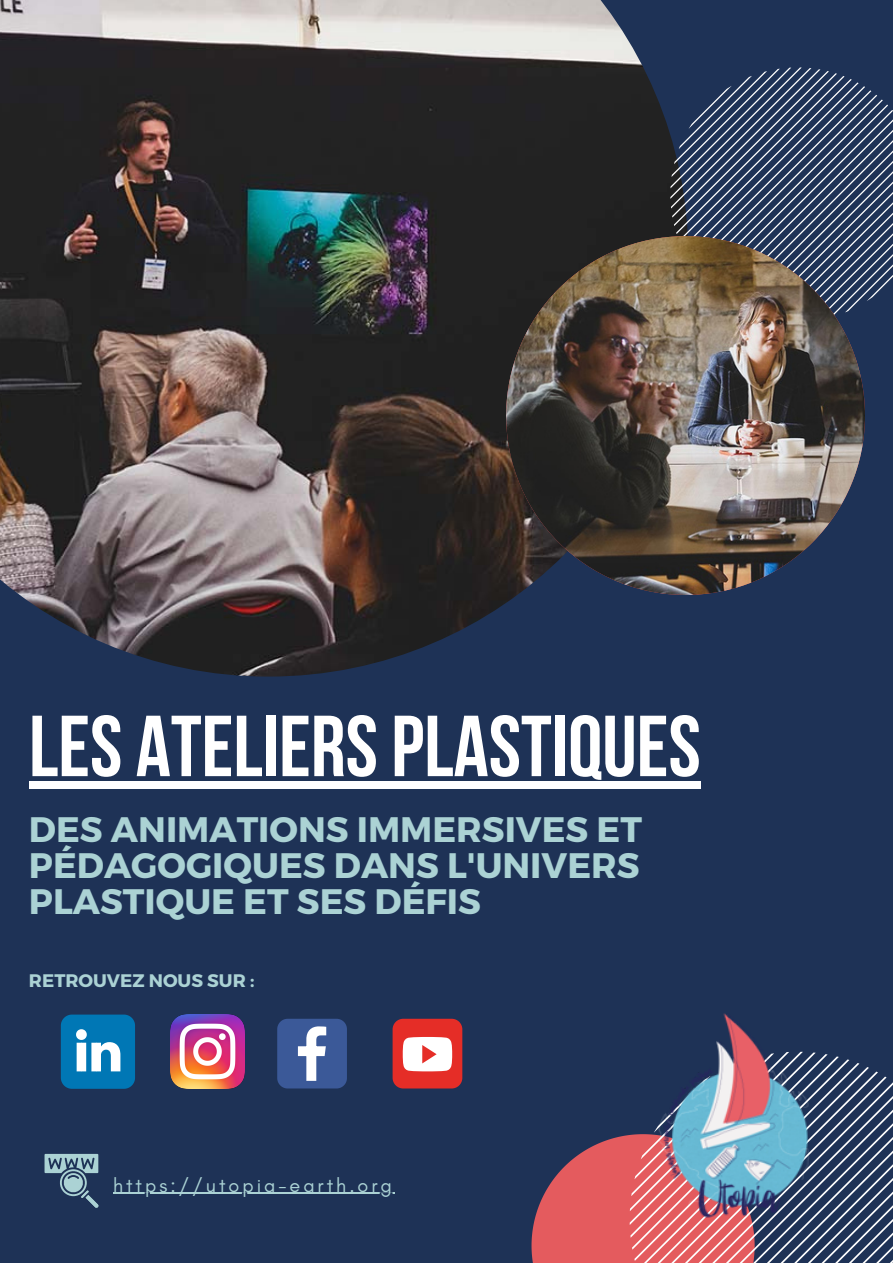
<style>
.page{position:relative;width:893px;height:1264px;background:#fff}
.page>*{position:absolute;margin:0;border:0;box-sizing:border-box;transform-origin:0 0}
.t1{font:700 86.25px "Bebas Neue";color:#fff}
.t2{font:700 35.4px/36px "Montserrat";color:#abd2d4;text-align:justify}
.t3{font:19.8px "Glacial Indifference";letter-spacing:.15em;color:#abd2d4}
.t4{font:700 18.15px "Montserrat";color:#abd2d4}
</style>
<div class="page">
<div style="left:0;top:0;width:892px;height:1262px;background:#1e3256"></div>
<img style="left:0;top:0;width:670px;height:676px">
<svg style="left:670px;top:67px;width:222px;height:234px"></svg>
<svg style="left:506px;top:236px;width:358px;height:359px"></svg>
<svg style="left:531px;top:1067px;width:361px;height:195px"></svg>
<img style="left:621px;top:1013px;width:243px;height:205px">
<svg style="left:45px;top:1153px;width:53px;height:54px"></svg>
<svg style="left:61px;top:1014px;width:74px;height:74px;background:#2d8dbf"></svg>
<img style="left:170px;top:1014px;width:74px;height:74px">
<svg style="left:277px;top:1018px;width:70px;height:70px;background:#5971a6"></svg>
<div style="left:392px;top:1018px;width:70px;height:70px;background:#e52d27;border-radius:11px"></div>
<svg style="left:403px;top:1037px;width:49px;height:34px;background:#fbe6e5"></svg>
<img style="left:506px;top:236px;width:358px;height:359px;border-radius:50%">
<div style="left:29px;top:780px;width:671px;height:8px;background:#fff"></div>
<hr style="left:113px;top:1192px;width:282px;height:1px;background:#abd2d4">
<h1 class="t1" style="left:29px;top:711px;width:673px">LES ATELIERSPLASTIQUES</h1>
<p class="t2" style="left:29px;top:809px;width:614px">DES ANIMATIONS IMMERSIVES ET PÉDAGOGIQUES DANS L'UNIVERS PLASTIQUE ET SES DÉFIS</p>
<p class="t4" style="left:29px;top:968px;width:227px">RETROUVEZ NOUS SUR :</p>
<p class="t3" style="left:113px;top:1172px;width:280px">https://utopia-earth.org</p>
</div>
